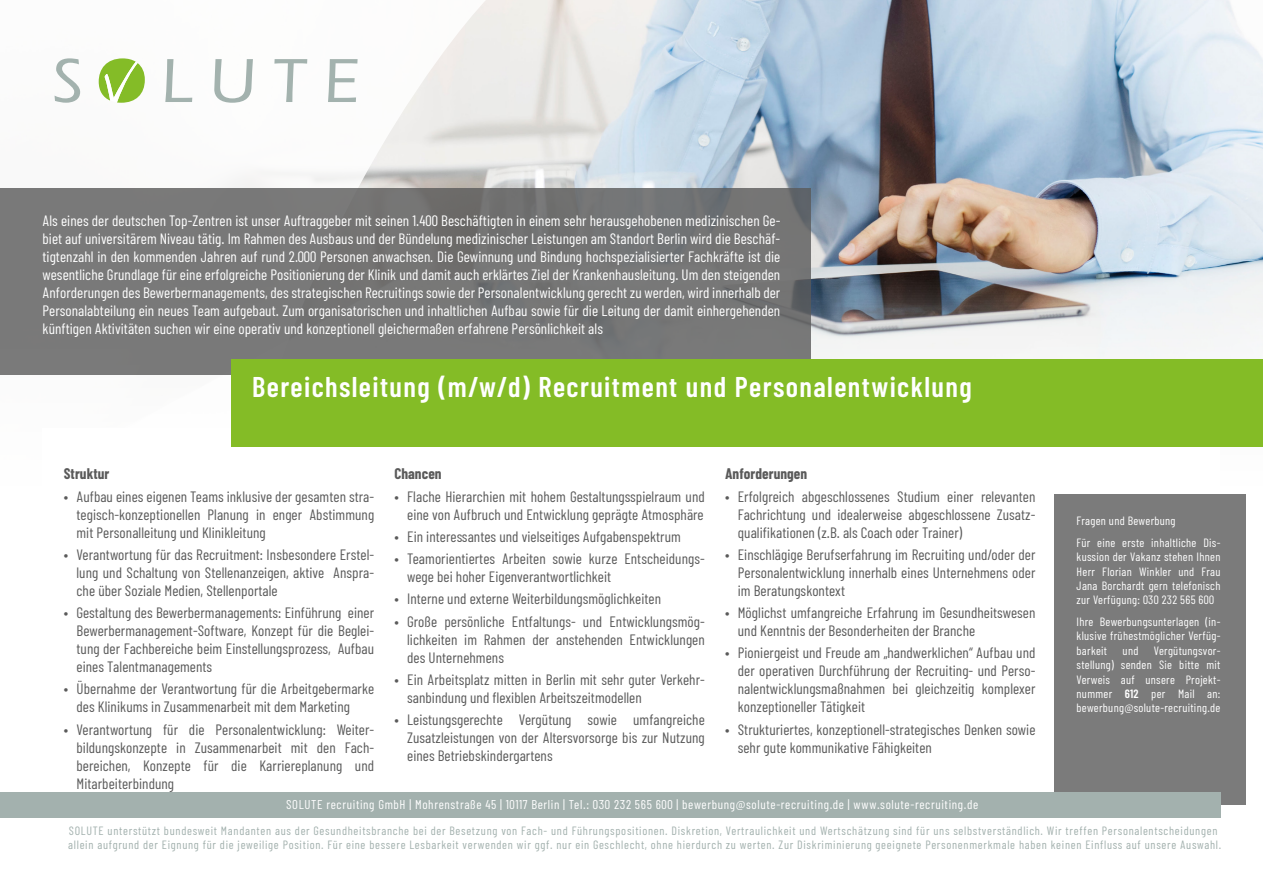
<style>
.page{position:relative;width:1263px;height:893px;background:#fff}
.page>*{position:absolute;margin:0;border:0;box-sizing:border-box;transform-origin:0 0}
.t1{font:600 28.5px "Barlow Condensed";letter-spacing:.05em;color:#fff}
.t2{font:15px/18px "Barlow Condensed";letter-spacing:.005em;color:#5a5a5a;text-align:justify}
.t3{font:15px/18px "Barlow Condensed";letter-spacing:.005em;color:#fff;text-align:justify}
.t4{font:700 15px "Barlow Condensed";letter-spacing:.005em;color:#5a5a5a}
.t5{font:12.75px "Barlow Condensed";letter-spacing:.05em;color:#fff}
.t6{font:12px/14.4px "Barlow Condensed";letter-spacing:.06em;color:#a3b1ae}
.t7{font:12px/14.4px "Barlow Condensed";letter-spacing:.025em;color:#fff;text-align:justify}
.s1{font-weight:600}
</style>
<div class="page">
<img style="left:486px;top:0;width:776px;height:235px">
<svg style="left:0;top:0;width:486px;height:189px"></svg>
<img style="left:231px;top:235px;width:1032px;height:583px">
<div style="left:43px;top:428px;width:1177px;height:465px;background:#fff"></div>
<div style="left:0;top:189px;width:810px;height:186px;background:#787878"></div>
<div style="left:1054px;top:494px;width:192px;height:311px;background:#7b7b7b"></div>
<div style="left:232px;top:359px;width:1031px;height:87px;background:#84bc26"></div>
<div style="left:0;top:792px;width:1220px;height:26px;background:#a3b1ae"></div>
<svg style="left:165px;top:59px;width:193px;height:44px"></svg>
<svg style="left:99px;top:58px;width:46px;height:45px"></svg>
<svg style="left:55px;top:58px;width:25px;height:45px"></svg>
<p class="t3" style="left:43px;top:211px;width:739px">Als eines der deutschen Top-Zentren ist unser Auftraggeber mit seinen 1.400 Beschäftigten in einem sehr herausgehobenen medizinischen Ge&shy;biet auf universitärem Niveau tätig. Im Rahmen des Ausbaus und der Bündelung medizinischer Leistungen am Standort Berlin wird die Beschäf&shy;tigtenzahl in den kommenden Jahren auf rund 2.000 Personen anwachsen. Die Gewinnung und Bindung hochspezialisierter Fachkräfte ist die wesentliche Grundlage für eine erfolgreiche Positionierung der Klinik und damit auch erklärtes Ziel der Krankenhausleitung. Um den steigenden Anforderungen des Bewerbermanagements, des strategischen Recruitings sowie der Personalentwicklung gerecht zu werden, wird innerhalb der Personalabteilung ein neues Team aufgebaut. Zum organisatorischen und inhaltlichen Aufbau sowie für die Leitung der damit einhergehenden künftigen Aktivitäten suchen wir eine operativ und konzeptionell gleichermaßen erfahrene Persönlichkeit als</p>
<h1 class="t1" style="left:252px;top:369px;width:721px">Bereichsleitung (m/w/d) Recruitment und Personalentwicklung</h1>
<p class="t4" style="left:64px;top:465px;width:47px">Struktur</p>
<p class="t2" style="left:77px;top:487px;width:299px;text-indent:-13px">• Aufbau eines eigenen Teams inklusive der gesamten stra&shy;tegisch-konzeptionellen Planung in enger Abstimmung mit Personalleitung und Klinikleitung</p>
<p class="t2" style="left:77px;top:545px;width:299px;text-indent:-13px">• Verantwortung für das Recruitment: Insbesondere Erstel&shy;lung und Schaltung von Stellenanzeigen, aktive Anspra&shy;che über Soziale Medien, Stellenportale</p>
<p class="t2" style="left:77px;top:603px;width:299px;text-indent:-13px">• Gestaltung des Bewerbermanagements: Einführung einer Bewerbermanagement-Software, Konzept für die Beglei&shy;tung der Fachbereiche beim Einstellungsprozess, Aufbau eines Talentmanagements</p>
<p class="t2" style="left:77px;top:679px;width:299px;text-indent:-13px">• Übernahme der Verantwortung für die Arbeitgebermarke des Klinikums in Zusammenarbeit mit dem Marketing</p>
<p class="t2" style="left:77px;top:720px;width:299px;text-indent:-13px">• Verantwortung für die Personalentwicklung: Weiter&shy;bildungskonzepte in Zusammenarbeit mit den Fach&shy;bereichen, Konzepte für die Karriereplanung und Mitarbeiterbindung</p>
<p class="t4" style="left:394px;top:465px;width:49px">Chancen</p>
<p class="t2" style="left:394px;top:487px;width:312px;text-align:right">• Flache Hierarchien mit hohem Gestaltungsspielraum und eine von Aufbruch und Entwicklung geprägte Atmosphäre</p>
<p class="t2" style="left:394px;top:527px;width:288px">• Ein interessantes und vielseitiges Aufgabenspektrum</p>
<p class="t2" style="left:407px;top:549px;width:299px;text-indent:-13px">• Teamorientiertes Arbeiten sowie kurze Entscheidungs&shy;wege bei hoher Eigenverantwortlichkeit</p>
<p class="t2" style="left:394px;top:589px;width:268px">• Interne und externe Weiterbildungsmöglichkeiten</p>
<p class="t2" style="left:407px;top:612px;width:299px;text-indent:-13px">• Große persönliche Entfaltungs- und Entwicklungsmög&shy;lichkeiten im Rahmen der anstehenden Entwicklungen des Unternehmens</p>
<p class="t2" style="left:407px;top:670px;width:299px;text-indent:-13px">• Ein Arbeitsplatz mitten in Berlin mit sehr guter Verkehr&shy;sanbindung und flexiblen Arbeitszeitmodellen</p>
<p class="t2" style="left:407px;top:710px;width:299px;text-indent:-13px">• Leistungsgerechte Vergütung sowie umfangreiche Zusatzleistungen von der Altersvorsorge bis zur Nutzung eines Betriebskindergartens</p>
<p class="t4" style="left:725px;top:465px;width:84px">Anforderungen</p>
<p class="t2" style="left:738px;top:487px;width:299px;text-indent:-13px">• Erfolgreich abgeschlossenes Studium einer relevanten Fachrichtung und idealerweise abgeschlossene Zusatz&shy;qualifikationen (z.B. als Coach oder Trainer)</p>
<p class="t2" style="left:738px;top:545px;width:299px;text-indent:-13px">• Einschlägige Berufserfahrung im Recruiting und/oder der Personalentwicklung innerhalb eines Unternehmens oder im Beratungskontext</p>
<p class="t2" style="left:738px;top:603px;width:299px;text-indent:-13px">• Möglichst umfangreiche Erfahrung im Gesundheitswesen und Kenntnis der Besonderheiten der Branche</p>
<p class="t2" style="left:738px;top:643px;width:299px;text-indent:-13px">• Pioniergeist und Freude am „handwerklichen“ Aufbau und der operativen Durchführung der Recruiting- und Perso&shy;nalentwicklungsmaßnahmen bei gleichzeitig komplexer konzeptioneller Tätigkeit</p>
<p class="t2" style="left:738px;top:720px;width:299px;text-indent:-13px">• Strukturiertes, konzeptionell-strategisches Denken sowie sehr gute kommunikative Fähigkeiten</p>
<p class="t5" style="left:286px;top:797px;width:693px">SOLUTE recruiting GmbH | Mohrenstraße 45 | 10117 Berlin | Tel.: 030 232 565 600 | bewerbung@solute-recruiting.de | www.solute-recruiting.de</p>
<p class="t7" style="left:1076px;top:510px;width:145px;line-height:21.6px">Fragen und Bewerbung<br>Für eine erste inhaltliche Dis-</p>
<p class="t7" style="left:1076px;top:549px;width:145px">kussion der Vakanz stehen Ihnen Herr Florian Winkler und Frau Jana Borchardt gern telefonisch zur Verfügung: 030 232 565 600</p>
<p class="t7" style="left:1076px;top:614px;width:145px">Ihre Bewerbungsunterlagen (in&shy;klusive frühestmöglicher Verfüg&shy;barkeit</p>
<p class="t7" style="left:1076px;top:643px;width:145px;text-indent:77px">Vergütungsvor&shy;stellung) senden Sie bitte mit Verweis auf unsere Projekt&shy;nummer <span class="s1">612</span> per Mail an: bewerbung@solute-recruiting.de</p>
<p class="t7" style="left:1123px;top:643px;width:17px">und</p>
<p class="t6" style="left:68px;top:823px;width:1154px">SOLUTE unterstützt bundesweit Mandanten aus der Gesundheitsbranche bei der Besetzung von Fach- und Führungspositionen. Diskretion, Vertraulichkeit und Wertschätzung sind für uns selbstverständlich. Wir treffen Personalentscheidungen allein aufgrund der Eignung für die jeweilige Position. Für eine bessere Lesbarkeit verwenden wir ggf. nur ein Geschlecht, ohne hierdurch zu werten. Zur Diskriminierung geeignete Personenmerkmale haben keinen Einfluss auf unsere Auswahl.</p>
</div>
